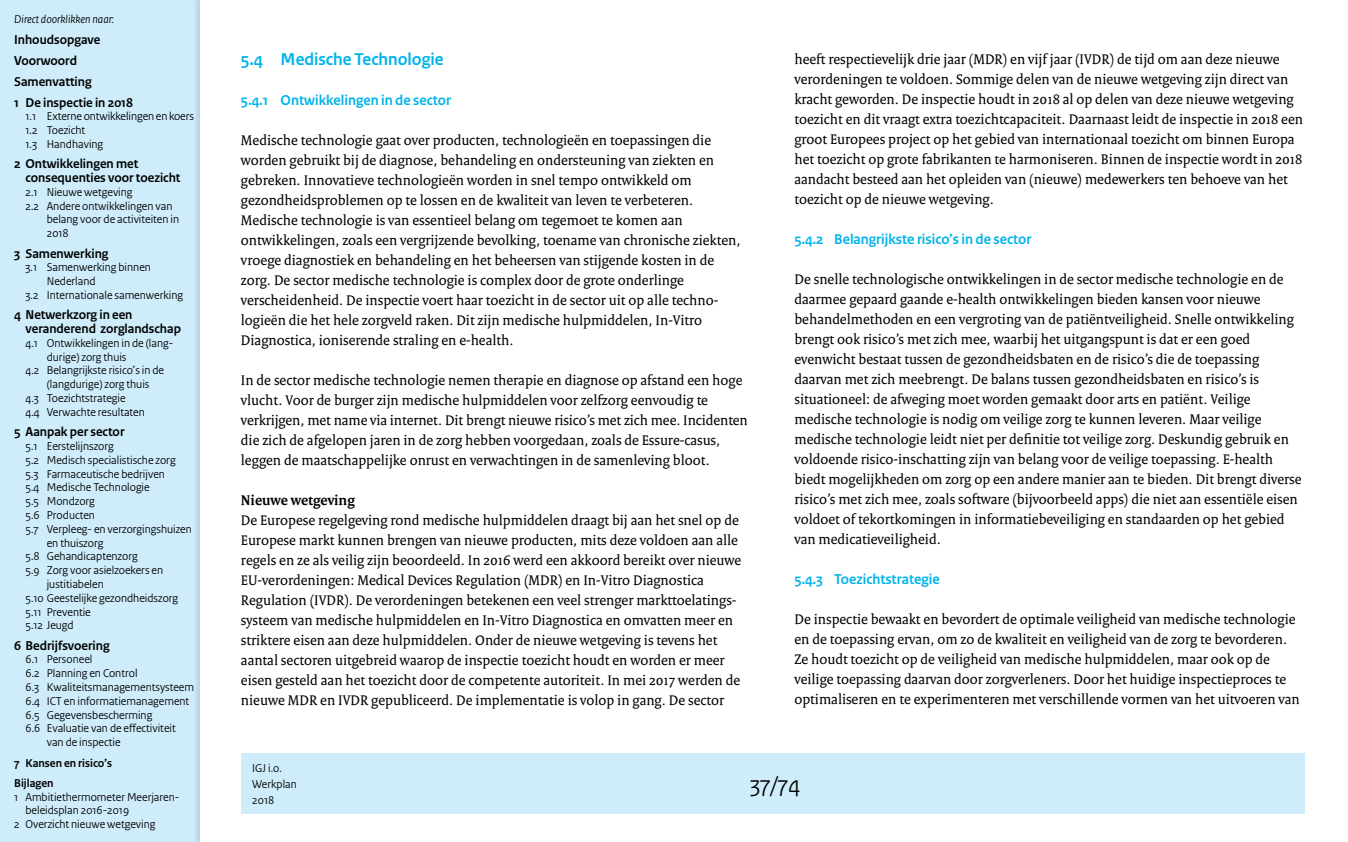
<style>
.page{position:relative;width:1348px;height:842px;background:#fff}
.page>*{position:absolute;margin:0;border:0;box-sizing:border-box;transform-origin:0 0}
.t1{font:24px "Rijksoverheid Sans Heading";color:#000}
.t2{font:700 18px "Rijksoverheid Sans Heading";color:#00b4ea}
.t3{font:15px/20px "Rijksoverheid Serif";color:#000}
.t4{font:700 15px "Rijksoverheid Sans Heading";color:#00b4ea}
.t5{font:700 15px "Rijksoverheid Serif";color:#000}
.t6{font:700 13.5px/20.8px "Rijksoverheid Sans Heading";color:#000}
.t7{font:12px/13.8px "Rijksoverheid Sans Heading";color:#000}
.t8{font:700 12px/20.3px "Rijksoverheid Sans Heading";color:#000}
.t9{font:italic 12px "Rijksoverheid Sans Heading";color:#000}
</style>
<div class="page">
<div style="left:0;top:0;width:201px;height:842px;background:#ceecfa"></div>
<div style="left:241px;top:754px;width:1063px;height:60px;background:#ceecfa"></div>
<div style="left:193px;top:0;width:14px;height:842px;background:#c2ddef"></div>
<div style="left:200px;top:0;width:6px;height:842px;background:#fff"></div>
<p class="t9" style="left:14px;top:13px;width:101px">Direct doorklikken naar:</p>
<p class="t6" style="left:14px;top:30px;width:120px">Inhoudsopgave<br>Voorwoord<br>Samenvatting<br>1 De inspectie in 2018</p>
<p class="t7" style="left:26px;top:110px;width:170px">1.1 Externe ontwikkelingen en koers<br>1.2 Toezicht<br>1.3 Handhaving</p>
<p class="t6" style="left:26px;top:157px;width:156px;line-height:13.8px;text-indent:-11px">2 Ontwikkelingen met consequenties voor toezicht</p>
<p class="t7" style="left:26px;top:185px;width:109px">2.1 Nieuwe wetgeving</p>
<p class="t7" style="left:26px;top:199px;width:148px">2.2 Andere ontwikkelingen van</p>
<p class="t7" style="left:47px;top:213px;width:134px">belang voor de activiteiten in</p>
<p class="t7" style="left:47px;top:227px;width:23px">2018</p>
<p class="t6" style="left:14px;top:243px;width:96px">3 Samenwerking</p>
<p class="t7" style="left:26px;top:261px;width:127px">3.1 Samenwerking binnen</p>
<p class="t7" style="left:47px;top:274px;width:50px">Nederland</p>
<p class="t7" style="left:26px;top:288px;width:159px">3.2 Internationale samenwerking</p>
<p class="t6" style="left:26px;top:308px;width:157px;line-height:13.8px;text-indent:-11px">4 Netwerkzorg in een veranderend zorglandschap</p>
<p class="t7" style="left:26px;top:336px;width:149px">4.1 Ontwikkelingen in de (lang-</p>
<p class="t7" style="left:47px;top:350px;width:81px">durige) zorg thuis</p>
<p class="t7" style="left:26px;top:364px;width:140px">4.2 Belangrijkste risico’s in de</p>
<p class="t7" style="left:47px;top:378px;width:104px">(langdurige) zorg thuis</p>
<p class="t7" style="left:26px;top:391px;width:102px">4.3 Toezichtstrategie</p>
<p class="t7" style="left:26px;top:405px;width:121px">4.4 Verwachte resultaten</p>
<p class="t6" style="left:14px;top:422px;width:112px">5 Aanpak per sector</p>
<p class="t7" style="left:26px;top:439px;width:90px">5.1 Eerstelijnszorg</p>
<p class="t7" style="left:26px;top:453px;width:152px">5.2 Medisch specialistische zorg</p>
<p class="t7" style="left:26px;top:467px;width:141px">5.3 Farmaceutische bedrijven</p>
<p class="t7" style="left:26px;top:481px;width:126px">5.4 Medische Technologie</p>
<p class="t7" style="left:26px;top:494px;width:71px">5.5 Mondzorg</p>
<p class="t7" style="left:26px;top:508px;width:71px">5.6 Producten</p>
<p class="t7" style="left:26px;top:522px;width:168px">5.7 Verpleeg- en verzorgingshuizen</p>
<p class="t7" style="left:47px;top:536px;width:58px">en thuiszorg</p>
<p class="t7" style="left:26px;top:550px;width:114px">5.8 Gehandicaptenzorg</p>
<p class="t7" style="left:26px;top:563px;width:139px">5.9 Zorg voor asielzoekers en</p>
<p class="t7" style="left:47px;top:577px;width:58px">justitiabelen</p>
<p class="t7" style="left:26px;top:591px;width:154px">5.10 Geestelijke gezondheidszorg</p>
<p class="t7" style="left:26px;top:605px;width:67px">5.11 Preventie</p>
<p class="t7" style="left:26px;top:619px;width:50px">5.12 Jeugd</p>
<p class="t6" style="left:14px;top:635px;width:97px">6 Bedrijfsvoering</p>
<p class="t7" style="left:26px;top:653px;width:68px">6.1 Personeel</p>
<p class="t7" style="left:26px;top:667px;width:114px">6.2 Planning en Control</p>
<p class="t7" style="left:26px;top:680px;width:170px">6.3 Kwaliteitsmanagementsysteem</p>
<p class="t7" style="left:26px;top:694px;width:165px">6.4 ICT en informatiemanagement</p>
<p class="t7" style="left:26px;top:708px;width:128px">6.5 Gegevensbescherming</p>
<p class="t7" style="left:26px;top:722px;width:152px">6.6 Evaluatie van de effectiviteit</p>
<p class="t7" style="left:47px;top:736px;width:75px">van de inspectie</p>
<p class="t8" style="left:14px;top:753px;width:99px">7 Kansen en risico’s<br>Bijlagen</p>
<p class="t7" style="left:14px;top:790px;width:167px">1 Ambitiethermometer Meerjaren-</p>
<p class="t7" style="left:26px;top:804px;width:105px">beleidsplan 2016-2019</p>
<p class="t7" style="left:14px;top:818px;width:143px">2 Overzicht nieuwe wetgeving</p>
<p class="t2" style="left:241px;top:49px;width:204px">5.4 Medische Technologie</p>
<p class="t4" style="left:241px;top:91px;width:211px">5.4.1 Ontwikkelingen in de sector</p>
<p class="t3" style="left:241px;top:130px;width:501px">Medische technologie gaat over producten, technologieën en toepassingen die worden gebruikt bij de diagnose, behandeling en ondersteuning van ziekten en gebreken. Innovatieve technologieën worden in snel tempo ontwikkeld om gezondheidsproblemen op te lossen en de kwaliteit van leven te verbeteren.<br>Medische technologie is van essentieel belang om tegemoet te komen aan ontwikkelingen, zoals een vergrijzende bevolking, toename van chronische ziekten, vroege diagnostiek en behandeling en het beheersen van stijgende kosten in de zorg. De sector medische technologie is complex door de grote onderlinge verscheidenheid. De inspectie voert haar toezicht in de sector uit op alle techno&shy;logieën die het hele zorgveld raken. Dit zijn medische hulpmiddelen, In-Vitro Diagnostica, ioniserende straling en e-health.</p>
<p class="t3" style="left:241px;top:370px;width:508px">In de sector medische technologie nemen therapie en diagnose op afstand een hoge vlucht. Voor de burger zijn medische hulpmiddelen voor zelfzorg eenvoudig te verkrijgen, met name via internet. Dit brengt nieuwe risico’s met zich mee. Incidenten die zich de afgelopen jaren in de zorg hebben voorgedaan, zoals de Essure-casus, leggen de maatschappelijke onrust en verwachtingen in de samenleving bloot.</p>
<p class="t5" style="left:241px;top:491px;width:115px">Nieuwe wetgeving</p>
<p class="t3" style="left:241px;top:510px;width:502px">De Europese regelgeving rond medische hulpmiddelen draagt bij aan het snel op de Europese markt kunnen brengen van nieuwe producten, mits deze voldoen aan alle regels en ze als veilig zijn beoordeeld. In 2016 werd een akkoord bereikt over nieuwe EU-verordeningen: Medical Devices Regulation (MDR) en In-Vitro Diagnostica Regulation (IVDR). De verordeningen betekenen een veel strenger markttoelatings&shy;systeem van medische hulpmiddelen en In-Vitro Diagnostica en omvatten meer en striktere eisen aan deze hulpmiddelen. Onder de nieuwe wetgeving is tevens het aantal sectoren uitgebreid waarop de inspectie toezicht houdt en worden er meer eisen gesteld aan het toezicht door de competente autoriteit. In mei 2017 werden de nieuwe MDR en IVDR gepubliceerd. De implementatie is volop in gang. De sector</p>
<p class="t3" style="left:794px;top:49px;width:510px">heeft respectievelijk drie jaar (MDR) en vijf jaar (IVDR) de tijd om aan deze nieuwe verordeningen te voldoen. Sommige delen van de nieuwe wetgeving zijn direct van kracht geworden. De inspectie houdt in 2018 al op delen van deze nieuwe wetgeving toezicht en dit vraagt extra toezichtcapaciteit. Daarnaast leidt de inspectie in 2018 een groot Europees project op het gebied van internationaal toezicht om binnen Europa het toezicht op grote fabrikanten te harmoniseren. Binnen de inspectie wordt in 2018 aandacht besteed aan het opleiden van (nieuwe) medewerkers ten behoeve van het toezicht op de nieuwe wetgeving.</p>
<p class="t4" style="left:794px;top:231px;width:238px">5.4.2 Belangrijkste risico’s in de sector</p>
<p class="t3" style="left:794px;top:269px;width:509px">De snelle technologische ontwikkelingen in de sector medische technologie en de daarmee gepaard gaande e-health ontwikkelingen bieden kansen voor nieuwe behandelmethoden en een vergroting van de patiëntveiligheid. Snelle ontwikkeling brengt ook risico’s met zich mee, waarbij het uitgangspunt is dat er een goed evenwicht bestaat tussen de gezondheidsbaten en de risico’s die de toepassing daarvan met zich meebrengt. De balans tussen gezondheidsbaten en risico’s is situationeel: de afweging moet worden gemaakt door arts en patiënt. Veilige medische technologie is nodig om veilige zorg te kunnen leveren. Maar veilige medische technologie leidt niet per definitie tot veilige zorg. Deskundig gebruik en voldoende risico-inschatting zijn van belang voor de veilige toepassing. E-health biedt mogelijkheden om zorg op een andere manier aan te bieden. Dit brengt diverse risico’s met zich mee, zoals software (bijvoorbeeld apps) die niet aan essentiële eisen voldoet of tekortkomingen in informatiebeveiliging en standaarden op het gebied van medicatieveiligheid.</p>
<p class="t4" style="left:794px;top:571px;width:147px">5.4.3 Toezichtstrategie</p>
<p class="t3" style="left:794px;top:609px;width:507px">De inspectie bewaakt en bevordert de optimale veiligheid van medische technologie en de toepassing ervan, om zo de kwaliteit en veiligheid van de zorg te bevorderen.<br>Ze houdt toezicht op de veiligheid van medische hulpmiddelen, maar ook op de veilige toepassing daarvan door zorgverleners. Door het huidige inspectieproces te optimaliseren en te experimenteren met verschillende vormen van het uitvoeren van</p>
<p class="t7" style="left:252px;top:760px;width:46px;line-height:16px">IGJ i.o.<br>Werkplan<br>2018</p>
<h1 class="t1" style="left:750px;top:770px;width:52px">37/74</h1>
</div>
